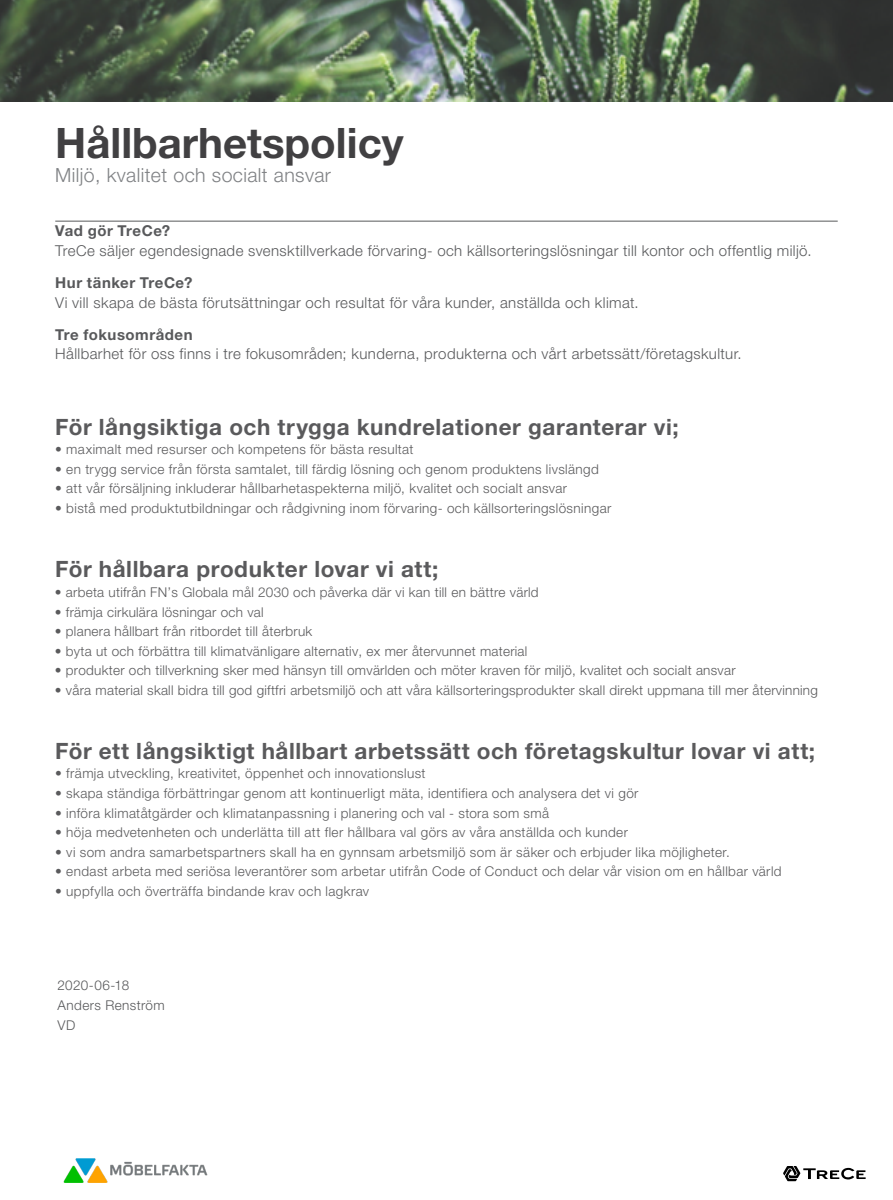
<style>
.page{position:relative;width:893px;height:1200px;background:#fff}
.page>*{position:absolute;margin:0;border:0;box-sizing:border-box;transform-origin:0 0}
.t1{font:700 42px "Helvetica Neue LT Std";color:#414042}
.t2{font:700 22.5px "Helvetica Neue LT Std";letter-spacing:.025em;color:#5a5a5c}
.t3{font:300 19.5px "Helvetica Neue LT Std";letter-spacing:.02em;color:#808285}
.t4{font:300 15px "Helvetica Neue LT Std";letter-spacing:.025em;color:#58595b}
.t5{font:700 15px "Helvetica Neue LT Std";letter-spacing:.035em;color:#58595b}
.t6{font:300 13.5px "Helvetica Neue LT Std";letter-spacing:.025em;color:#5a5a5c}
.t7{font:300 13.5px/19.5px "Helvetica Neue LT Std";letter-spacing:.03em;color:#58595b}
</style>
<div class="page">
<img style="left:0;top:0;width:893px;height:101px">
<hr style="left:55px;top:221px;width:783px;height:1px;background:#58595b">
<svg style="left:783px;top:1166px;width:83px;height:14px"></svg>
<img style="left:63px;top:1158px;width:145px;height:25px">
<h1 class="t1" style="left:55px;top:117px;width:350px">Hållbarhetspolicy</h1>
<h3 class="t3" style="left:55px;top:163px;width:277px">Miljö, kvalitet och socialt ansvar</h3>
<p class="t5" style="left:55px;top:221px;width:116px">Vad gör TreCe?</p>
<p class="t4" style="left:55px;top:241px;width:758px">TreCe säljer egendesignade svensktillverkade förvaring- och källsorteringslösningar till kontor och offentlig miljö.</p>
<p class="t5" style="left:55px;top:274px;width:139px">Hur tänker TreCe?</p>
<p class="t4" style="left:55px;top:293px;width:585px">Vi vill skapa de bästa förutsättningar och resultat för våra kunder, anställda och klimat.</p>
<p class="t5" style="left:55px;top:325px;width:139px">Tre fokusområden</p>
<p class="t4" style="left:55px;top:345px;width:688px">Hållbarhet för oss finns i tre fokusområden; kunderna, produkterna och vårt arbetssätt/företagskultur.</p>
<h2 class="t2" style="left:55px;top:412px;width:625px">För långsiktiga och trygga kundrelationer garanterar vi;</h2>
<p class="t6" style="left:55px;top:441px;width:360px">• maximalt med resurser och kompetens för bästa resultat</p>
<p class="t6" style="left:55px;top:460px;width:545px">• en trygg service från första samtalet, till färdig lösning och genom produktens livslängd</p>
<p class="t6" style="left:55px;top:480px;width:513px">• att vår försäljning inkluderar hållbarhetaspekterna miljö, kvalitet och socialt ansvar</p>
<p class="t6" style="left:55px;top:499px;width:558px">• bistå med produktutbildningar och rådgivning inom förvaring- och källsorteringslösningar</p>
<h2 class="t2" style="left:55px;top:555px;width:385px">För hållbara produkter lovar vi att;</h2>
<p class="t6" style="left:55px;top:584px;width:485px">• arbeta utifrån FN’s Globala mål 2030 och påverka där vi kan till en bättre värld</p>
<p class="t6" style="left:55px;top:603px;width:210px">• främja cirkulära lösningar och val</p>
<p class="t6" style="left:55px;top:623px;width:259px">• planera hållbart från ritbordet till återbruk</p>
<p class="t6" style="left:55px;top:642px;width:474px">• byta ut och förbättra till klimatvänligare alternativ, ex mer återvunnet material</p>
<p class="t6" style="left:55px;top:662px;width:682px">• produkter och tillverkning sker med hänsyn till omvärlden och möter kraven för miljö, kvalitet och socialt ansvar</p>
<p class="t6" style="left:55px;top:681px;width:765px">• våra material skall bidra till god giftfri arbetsmiljö och att våra källsorteringsprodukter skall direkt uppmana till mer återvinning</p>
<h2 class="t2" style="left:55px;top:736px;width:761px">För ett långsiktigt hållbart arbetssätt och företagskultur lovar vi att;</h2>
<p class="t6" style="left:55px;top:765px;width:372px">• främja utveckling, kreativitet, öppenhet och innovationslust</p>
<p class="t6" style="left:55px;top:784px;width:585px">• skapa ständiga förbättringar genom att kontinuerligt mäta, identifiera och analysera det vi gör</p>
<p class="t6" style="left:55px;top:804px;width:495px">• införa klimatåtgärder och klimatanpassning i planering och val - stora som små</p>
<p class="t6" style="left:55px;top:823px;width:574px">• höja medvetenheten och underlätta till att fler hållbara val görs av våra anställda och kunder</p>
<p class="t6" style="left:55px;top:843px;width:676px">• vi som andra samarbetspartners skall ha en gynnsam arbetsmiljö som är säker och erbjuder lika möjligheter.</p>
<p class="t6" style="left:55px;top:862px;width:728px">• endast arbeta med seriösa leverantörer som arbetar utifrån Code of Conduct och delar vår vision om en hållbar värld</p>
<p class="t6" style="left:55px;top:882px;width:315px">• uppfylla och överträffa bindande krav och lagkrav</p>
<p class="t7" style="left:58px;top:975px;width:109px">2020-06-18<br>Anders Renström<br>VD</p>
</div>
